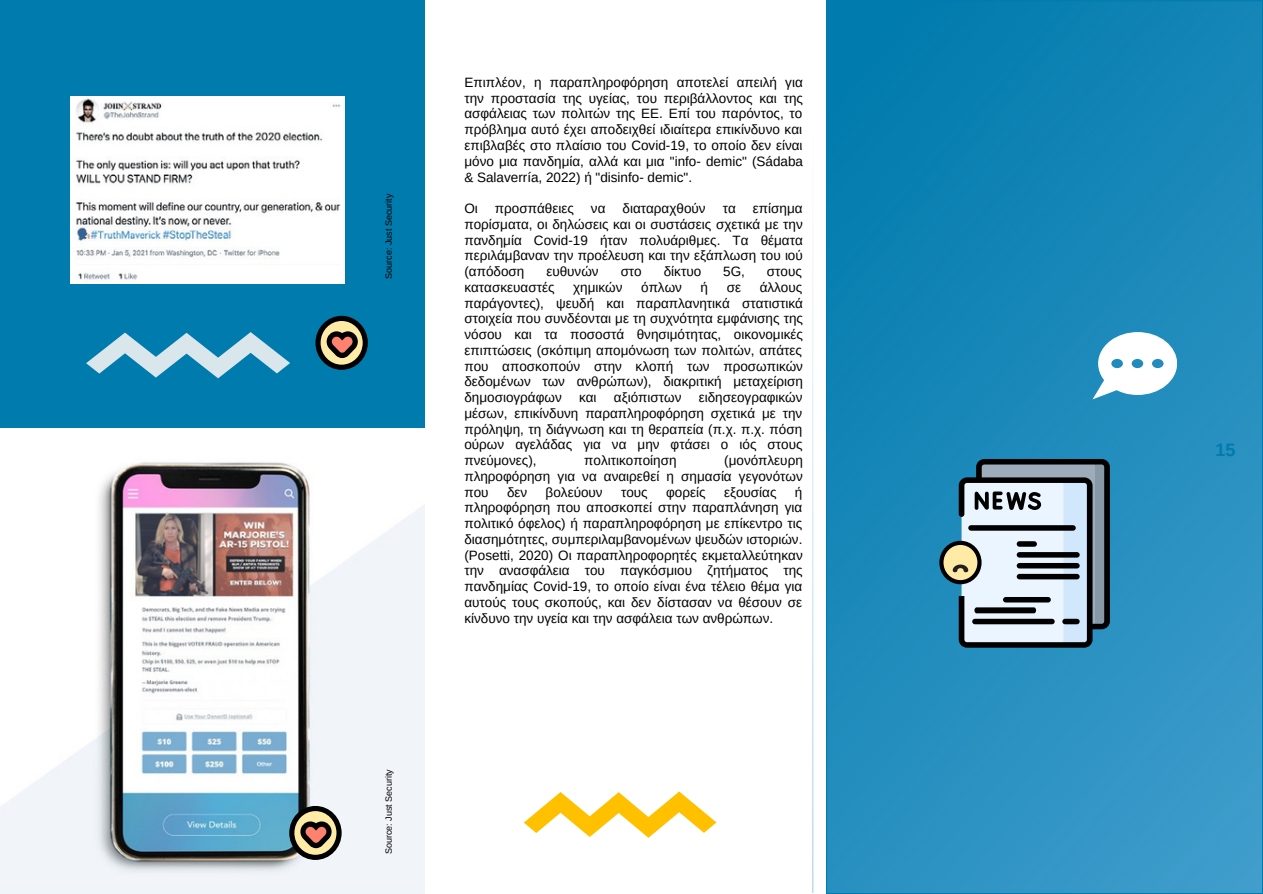
<style>
.page{position:relative;width:1263px;height:894px;background:#fff}
.page>*{position:absolute;margin:0;border:0;box-sizing:border-box;transform-origin:0 0}
.t1{font:700 18px "Arimo";color:#007bad}
.t2{font:13.5px/15.8px "Arimo";color:#000;text-align:justify}
.t3{font:9px "Arimo";color:#000}
</style>
<div class="page">
<img style="left:813px;top:0;width:449px;height:892px">
<div style="left:0;top:0;width:424px;height:893px;background:#007bad"></div>
<svg style="left:941px;top:542px;width:38px;height:40px"></svg>
<div style="left:939px;top:540px;width:42px;height:44px;border:4px solid #000;border-radius:50%"></div>
<svg style="left:953px;top:459px;width:157px;height:188px;background:#909ea8"></svg>
<svg style="left:1092px;top:332px;width:85px;height:67px"></svg>
<img style="left:71px;top:96px;width:273px;height:187px">
<svg style="left:315px;top:316px;width:53px;height:54px"></svg>
<img style="left:0;top:429px;width:424px;height:464px">
<svg style="left:86px;top:332px;width:204px;height:46px"></svg>
<svg style="left:289px;top:805px;width:53px;height:54px;background:#847966"></svg>
<svg style="left:524px;top:791px;width:192px;height:46px"></svg>
<p class="t3" style="left:384px;top:279px;width:86px;rotate:-90deg">Source: Just Security</p>
<p class="t3" style="left:384px;top:853px;width:86px;rotate:-90deg">Source: Just Security</p>
<p class="t2" style="left:464px;top:74px;width:340px">Επιπλέον, η παραπληροφόρηση αποτελεί απειλή για την προστασία της υγείας, του περιβάλλοντος και της ασφάλειας των πολιτών της ΕΕ. Επί του παρόντος, το πρόβλημα αυτό έχει αποδειχθεί ιδιαίτερα επικίνδυνο και επιβλαβές στο πλαίσιο του Covid-19, το οποίο δεν είναι μόνο μια πανδημία, αλλά και μια "info- demic" (Sádaba &amp; Salaverría, 2022) ή "disinfo- demic".</p>
<p class="t2" style="left:464px;top:200px;width:15px">Οι</p>
<p class="t2" style="left:495px;top:200px;width:80px">προσπάθειες</p>
<p class="t2" style="left:591px;top:200px;width:16px">να</p>
<p class="t2" style="left:622px;top:200px;width:85px">διαταραχθούν</p>
<p class="t2" style="left:723px;top:200px;width:15px">τα</p>
<p class="t2" style="left:464px;top:200px;width:340px;text-indent:288px">επίσημα πορίσματα, οι δηλώσεις και οι συστάσεις σχετικά με την πανδημία Covid-19 ήταν πολυάριθμες. Τα θέματα περιλάμβαναν την προέλευση και την εξάπλωση του ιού (απόδοση</p>
<p class="t2" style="left:546px;top:263px;width:54px">ευθυνών</p>
<p class="t2" style="left:621px;top:263px;width:23px">στο</p>
<p class="t2" style="left:664px;top:263px;width:39px">δίκτυο</p>
<p class="t2" style="left:723px;top:263px;width:23px">5G,</p>
<p class="t2" style="left:767px;top:263px;width:37px">στους</p>
<p class="t2" style="left:464px;top:279px;width:92px">κατασκευαστές</p>
<p class="t2" style="left:573px;top:279px;width:51px">χημικών</p>
<p class="t2" style="left:641px;top:279px;width:42px">όπλων</p>
<p class="t2" style="left:701px;top:279px;width:9px">ή</p>
<p class="t2" style="left:727px;top:279px;width:16px">σε</p>
<p class="t2" style="left:464px;top:279px;width:340px;text-indent:295px">άλλους παράγοντες), ψευδή και παραπλανητικά στατιστικά στοιχεία που συνδέονται με τη συχνότητα εμφάνισης της νόσου και τα ποσοστά θνησιμότητας, οικονομικές επιπτώσεις (σκόπιμη απομόνωση των πολιτών, απάτες που αποσκοπούν στην κλοπή των προσωπικών δεδομένων των ανθρώπων), διακριτική μεταχείριση δημοσιογράφων</p>
<p class="t2" style="left:464px;top:389px;width:340px;text-indent:234px">ειδησεογραφικών μέσων, επικίνδυνη παραπληροφόρηση σχετικά με την πρόληψη, τη διάγνωση και τη θεραπεία (π.χ. π.χ. πόση ούρων αγελάδας για να μην φτάσει ο ιός στους πνεύμονες),</p>
<p class="t2" style="left:579px;top:389px;width:19px">και</p>
<p class="t2" style="left:614px;top:389px;width:69px">αξιόπιστων</p>
<p class="t2" style="left:464px;top:452px;width:340px;text-indent:260px">(μονόπλευρη πληροφόρηση για να αναιρεθεί η σημασία γεγονότων που</p>
<p class="t2" style="left:584px;top:452px;width:94px">πολιτικοποίηση</p>
<p class="t2" style="left:464px;top:484px;width:340px;text-indent:331px">ή πληροφόρηση που αποσκοπεί στην παραπλάνηση για πολιτικό όφελος) ή παραπληροφόρηση με επίκεντρο τις διασημότητες, συμπεριλαμβανομένων ψευδών ιστοριών. (Posetti, 2020) Οι παραπληροφορητές εκμεταλλεύτηκαν την ανασφάλεια του παγκόσμιου ζητήματος της πανδημίας Covid-19, το οποίο είναι ένα τέλειο θέμα για αυτούς τους σκοπούς, και δεν δίστασαν να θέσουν σε κίνδυνο την υγεία και την ασφάλεια των ανθρώπων.</p>
<p class="t2" style="left:507px;top:484px;width:22px">δεν</p>
<p class="t2" style="left:546px;top:484px;width:59px">βολεύουν</p>
<p class="t2" style="left:621px;top:484px;width:28px">τους</p>
<p class="t2" style="left:666px;top:484px;width:41px">φορείς</p>
<p class="t2" style="left:724px;top:484px;width:54px">εξουσίας</p>
<p class="t1" style="left:1216px;top:440px;width:22px">15</p>
</div>
